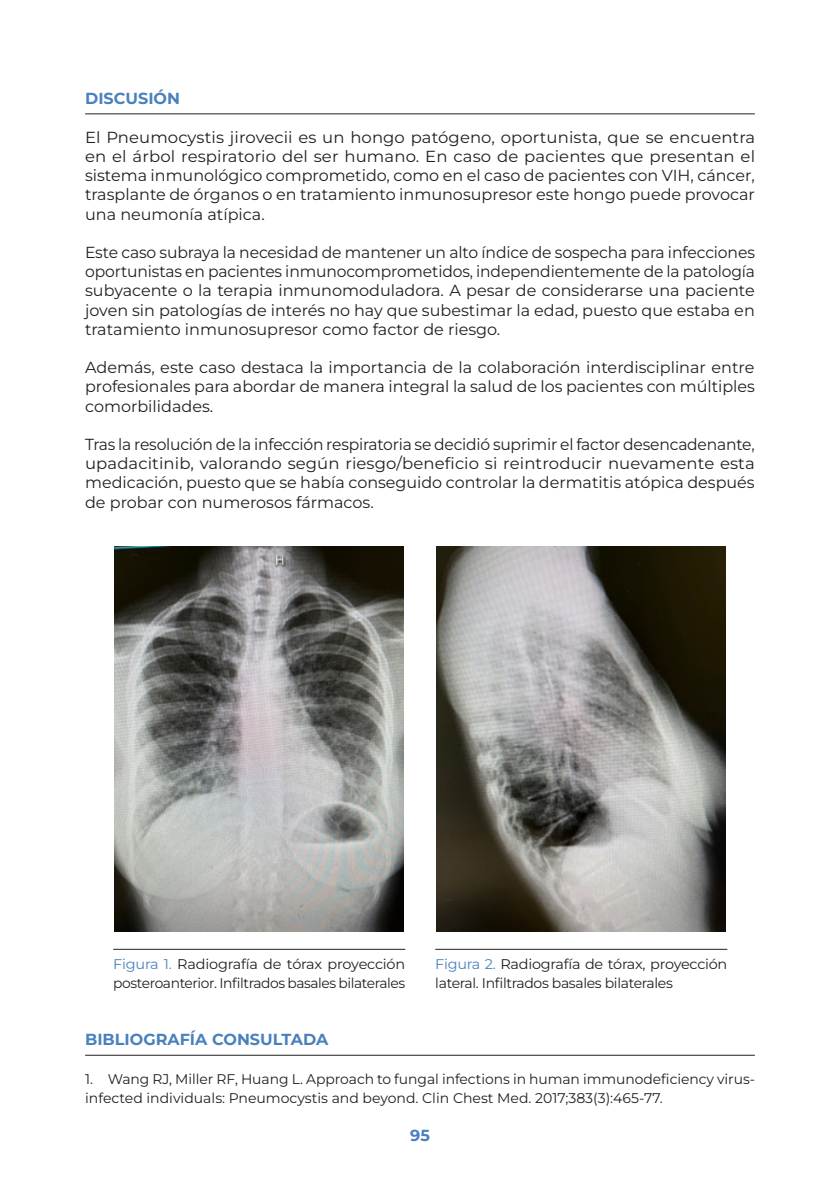
<style>
.page{position:relative;width:840px;height:1191px;background:#fff}
.page>*{position:absolute;margin:0;border:0;box-sizing:border-box;transform-origin:0 0}
.Parrafo{font:16px/19.2px "Montserrat";color:#231f20;text-align:justify}
.t1{font:700 16px "Montserrat";color:#4a81bd}
.Parrafo-2{font:14px/19.2px "Montserrat";letter-spacing:-.01em;color:#231f20}
.Parrafo-3{font:14px/19.2px "Montserrat";letter-spacing:-.03em;color:#231f20}
.s1{color:#4a81bd}
</style>
<div class="page">
<hr style="left:85px;top:1054px;width:669px;height:1px;background:#231f20">
<hr style="left:85px;top:113px;width:669px;height:1px;background:#231f20">
<img style="left:115px;top:546px;width:288px;height:385px">
<hr style="left:113px;top:948px;width:292px;height:1px;background:#231f20">
<hr style="left:435px;top:948px;width:292px;height:1px;background:#231f20">
<img style="left:436px;top:546px;width:289px;height:385px">
<p class="t1" style="left:85px;top:88px;width:96px">DISCUSIÓN</p>
<p class="Parrafo" style="left:85px;top:127px;width:671px">El Pneumocystis jirovecii es un hongo patógeno, oportunista, que se encuentra en el árbol respiratorio del ser humano. En caso de pacientes que presentan el sistema inmunológico comprometido, como en el caso de pacientes con VIH, cáncer, trasplante de órganos o en tratamiento inmunosupresor este hongo puede provocar una neumonía atípica.</p>
<p class="Parrafo" style="left:85px;top:242px;width:671px">Este caso subraya la necesidad de mantener un alto índice de sospecha para infecciones oportunistas en pacientes inmunocomprometidos, independientemente de la patología subyacente o la terapia inmunomoduladora. A pesar de considerarse una paciente joven sin patologías de interés no hay que subestimar la edad, puesto que estaba en tratamiento inmunosupresor como factor de riesgo.</p>
<p class="Parrafo" style="left:85px;top:357px;width:671px">Además, este caso destaca la importancia de la colaboración interdisciplinar entre profesionales para abordar de manera integral la salud de los pacientes con múltiples comorbilidades.</p>
<p class="Parrafo" style="left:85px;top:434px;width:670px">Tras la resolución de la infección respiratoria se decidió suprimir el factor desencadenante, upadacitinib, valorando según riesgo/beneficio si reintroducir nuevamente esta medicación, puesto que se había conseguido controlar la dermatitis atópica después de probar con numerosos fármacos.</p>
<p class="Parrafo-3" style="left:113px;top:953px;width:293px"><span class="s1">Figura 1.</span> Radiografía de tórax proyección posteroanterior. Infiltrados basales bilaterales</p>
<p class="Parrafo-2" style="left:435px;top:953px;width:293px"><span class="s1">Figura 2.</span> Radiografía de tórax, proyección lateral. Infiltrados basales bilaterales</p>
<p class="t1" style="left:85px;top:1029px;width:245px">BIBLIOGRAFÍA CONSULTADA</p>
<p class="Parrafo-2" style="left:85px;top:1069px;width:671px">1. Wang RJ, Miller RF, Huang L. Approach to fungal infections in human immunodeficiency virus&shy;infected individuals: Pneumocystis and beyond. Clin Chest Med. 2017;383(3):465-77.</p>
<p class="t1" style="left:410px;top:1125px;width:21px">95</p>
</div>
